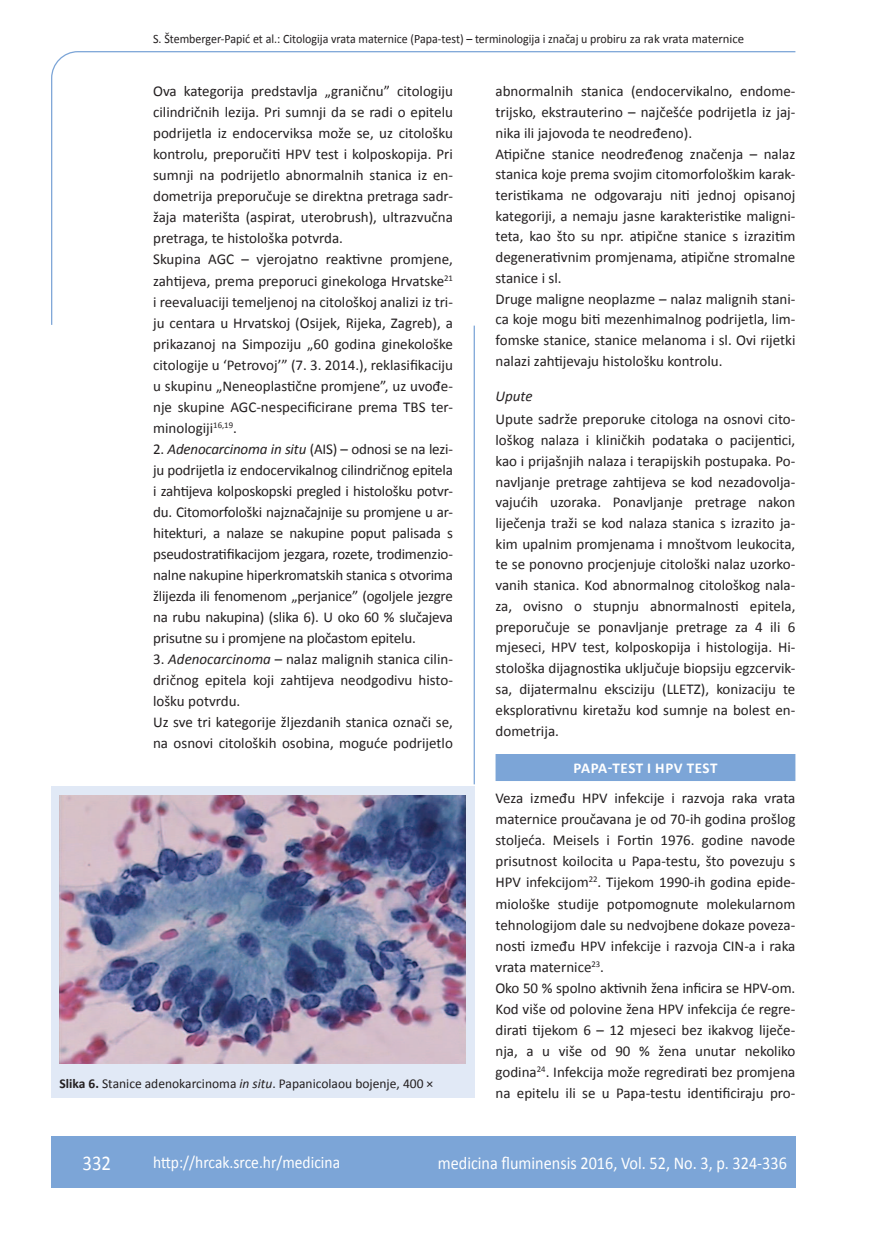
<style>
.page{position:relative;width:872px;height:1234px;background:#fff}
.page>*{position:absolute;margin:0;border:0;box-sizing:border-box;transform-origin:0 0}
.t1{font:21px "Calibri";color:#fff;scale:.9 1}
.t2{font:18px "Calibri";color:#fff;scale:.9 1}
.t3{font:17.25px "Calibri";color:#fff;scale:.9 1}
.t4{font:15px/21px "Calibri";color:#231f20}
.t5{font:700 15px "Calibri";letter-spacing:.04em;color:#fff}
.t6{font:italic 15px "Calibri";color:#231f20}
.t7{font:13.5px "Calibri";color:#231f20}
.t8{font:12.75px "Calibri";color:#231f20;scale:.94 1}
.s1{font-style:italic}
.s2{font-weight:700}
</style>
<div class="page">
<svg style="left:51px;top:51px;width:745px;height:274px"></svg>
<hr style="left:473px;top:325px;width:2px;height:459px;background:#7ca5d7">
<div style="left:51px;top:1135px;width:744px;height:51px;background:#7ca5d7"></div>
<div style="left:495px;top:753px;width:300px;height:27px;background:#7ca5d7"></div>
<div style="left:51px;top:786px;width:423px;height:311px;background:#e1e9f6"></div>
<img style="left:60px;top:795px;width:405px;height:267px">
<p class="t8" style="left:153px;top:30px;width:630px">S. Štemberger-Papić et al.: Citologija vrata maternice (Papa-test) – terminologija i značaj u probiru za rak vrata maternice</p>
<p class="t4" style="left:153px;top:80px;width:301px">Ova kategorija predstavlja „graničnu” citologiju cilindričnih lezija. Pri sumnji da se radi o epitelu podrijetla iz endocerviksa može se, uz citološku kontrolu, preporučiti HPV test i kolposkopija. Pri sumnji na podrijetlo abnormalnih stanica iz en&shy;dometrija preporučuje se direktna pretraga sadr&shy;žaja materišta (aspirat, uterobrush), ultrazvučna pretraga, te histološka potvrda.<br>Skupina AGC – vjerojatno reaktivne promjene, zahtijeva, prema preporuci ginekologa Hrvatske<sup>21 </sup>i reevaluaciji temeljenoj na citološkoj analizi iz tri&shy;ju centara u Hrvatskoj (Osijek, Rijeka, Zagreb), a prikazanoj na Simpoziju „60 godina ginekološke citologije u ‘Petrovoj’” (7. 3. 2014.), reklasifikaciju u skupinu „Neneoplastične promjene”, uz uvođe&shy;nje skupine AGC-nespecificirane prema TBS ter&shy;minologiji<sup>16,19</sup>.</p>
<p class="t4" style="left:153px;top:437px;width:301px;text-align:justify">2. <span class="s1">Adenocarcinoma in situ</span> (AIS) – odnosi se na lezi&shy;ju podrijetla iz endocervikalnog cilindričnog epitela i zahtijeva kolposkopski pregled i histološku potvr&shy;du. Citomorfološki najznačajnije su promjene u ar&shy;hitekturi, a nalaze se nakupine poput palisada s pseudostratifikacijom jezgara, rozete, trodimenzio&shy;nalne nakupine hiperkromatskih stanica s otvorima žlijezda ili fenomenom „perjanice” (ogoljele jezgre na rubu nakupina) (slika 6). U oko 60 % slučajeva prisutne su i promjene na pločastom epitelu.</p>
<p class="t4" style="left:153px;top:647px;width:301px">3. <span class="s1">Adenocarcinoma</span> – nalaz malignih stanica cilin&shy;dričnog epitela koji zahtijeva neodgodivu histo&shy;lošku potvrdu.<br>Uz sve tri kategorije žljezdanih stanica označi se, na osnovi citoloških osobina, moguće podrijetlo</p>
<p class="t7" style="left:60px;top:1074px;width:375px"><span class="s2">SLIKA 6.</span> Stanice adenokarcinoma <span class="s1">in situ</span>. Papanicolaou bojenje, 400 ×</p>
<p class="t4" style="left:495px;top:80px;width:301px">abnormalnih stanica (endocervikalno, endome&shy;trijsko, ekstrauterino – najčešće podrijetla iz jaj&shy;nika ili jajovoda te neodređeno).<br>Atipične stanice neodređenog značenja – nalaz stanica koje prema svojim citomorfološkim karak&shy;teristikama ne odgovaraju niti jednoj opisanoj kategoriji, a nemaju jasne karakteristike maligni&shy;teta, kao što su npr. atipične stanice s izrazitim degenerativnim promjenama, atipične stromalne stanice i sl.<br>Druge maligne neoplazme – nalaz malignih stani&shy;ca koje mogu biti mezenhimalnog podrijetla, lim&shy;fomske stanice, stanice melanoma i sl. Ovi rijetki nalazi zahtijevaju histološku kontrolu.</p>
<p class="t6" style="left:495px;top:386px;width:39px">Upute</p>
<p class="t4" style="left:495px;top:408px;width:301px;text-align:justify">Upute sadrže preporuke citologa na osnovi cito&shy;loškog nalaza i kliničkih podataka o pacijentici, kao i prijašnjih nalaza i terapijskih postupaka. Po&shy;navljanje pretrage zahtijeva se kod nezadovolja&shy;vajućih uzoraka. Ponavljanje pretrage nakon liječenja traži se kod nalaza stanica s izrazito ja&shy;kim upalnim promjenama i mnoštvom leukocita, te se ponovno procjenjuje citološki nalaz uzorko&shy;vanih stanica. Kod abnormalnog citološkog nala&shy;za, ovisno o stupnju abnormalnosti epitela, preporučuje se ponavljanje pretrage za 4 ili 6 mjeseci, HPV test, kolposkopija i histologija. Hi&shy;stološka dijagnostika uključuje biopsiju egzcervik&shy;sa, dijatermalnu eksciziju (LLETZ), konizaciju te eksplorativnu kiretažu kod sumnje na bolest en&shy;dometrija.</p>
<p class="t5" style="left:573px;top:758px;width:145px">PAPA-TEST I HPV TEST</p>
<p class="t4" style="left:495px;top:786px;width:301px">Veza između HPV infekcije i razvoja raka vrata maternice proučavana je od 70-ih godina prošlog stoljeća. Meisels i Fortin 1976. godine navode prisutnost koilocita u Papa-testu, što povezuju s HPV infekcijom<sup>22</sup>. Tijekom 1990-ih godina epide&shy;miološke studije potpomognute molekularnom tehnologijom dale su nedvojbene dokaze poveza&shy;nosti između HPV infekcije i razvoja CIN-a i raka vrata maternice<sup>23</sup>.<br>Oko 50 % spolno aktivnih žena inficira se HPV-om.<br>Kod više od polovine žena HPV infekcija će regre&shy;dirati tijekom 6 – 12 mjeseci bez ikakvog liječe&shy;nja, a u više od 90 % žena unutar nekoliko godina<sup>24</sup>. Infekcija može regredirati bez promjena na epitelu ili se u Papa-testu identificiraju pro-</p>
<h1 class="t1" style="left:82px;top:1149px;width:33px">332</h1>
<p class="t3" style="left:153px;top:1150px;width:209px">http://hrcak.srce.hr/medicina</p>
<p class="t2" style="left:438px;top:1151px;width:389px">medicina fluminensis 2016, Vol. 52, No. 3, p. 324-336</p>
</div>
